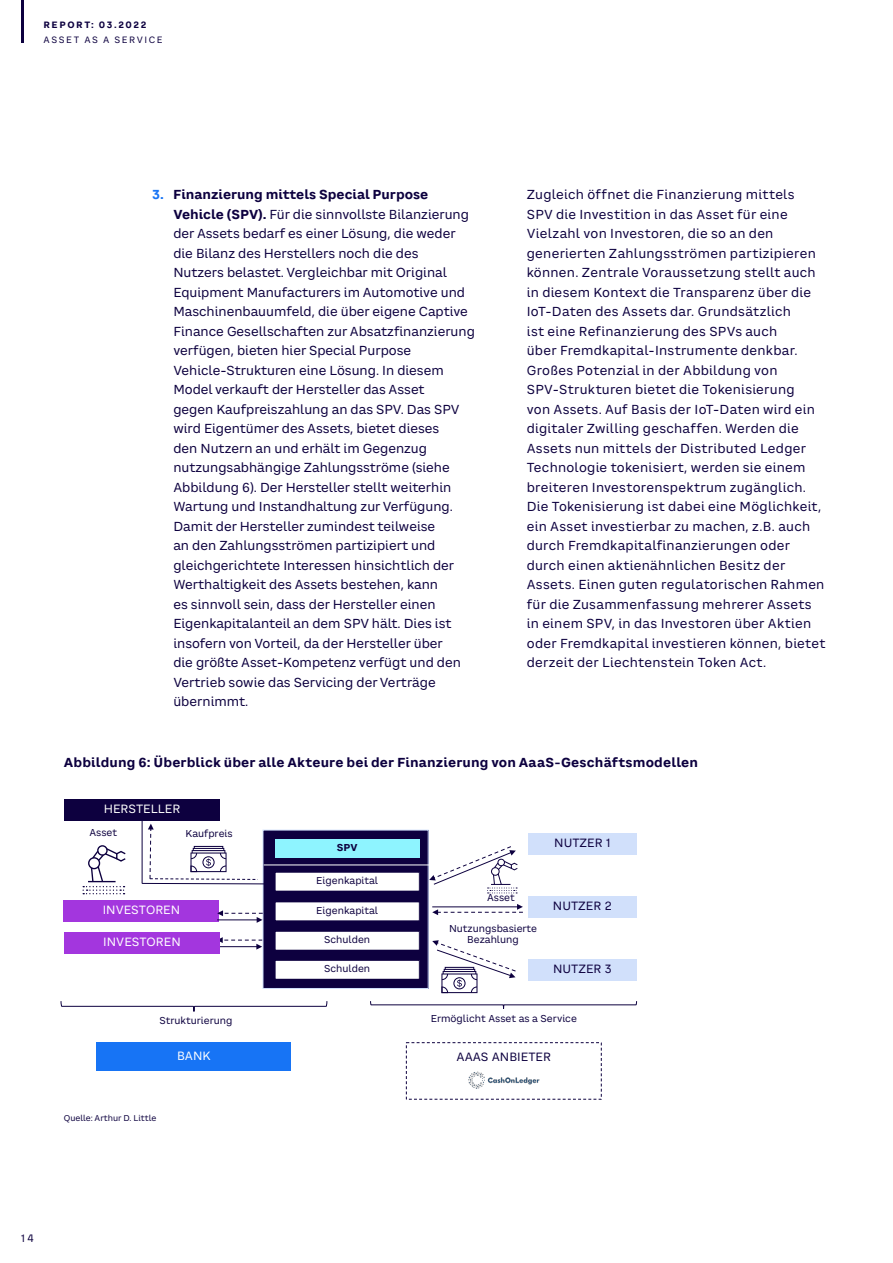
<style>
.page{position:relative;width:893px;height:1263px;background:#fff}
.page>*{position:absolute;margin:0;border:0;box-sizing:border-box;transform-origin:0 0}
.t1{font:700 19.5px "CA Saygon Text";color:#0d003f}
.t2{font:12.75px/19.5px "CA Saygon Text";color:#0d003f}
.t3{font:12.75px/19.5px "CA Saygon Text";letter-spacing:.02em;color:#0d003f}
.R9_IMAGE_TITLE_8_5_1{font:700 12.75px "CA Saygon Text";letter-spacing:.01em;color:#0d003f}
.t4{font:11.7px "CA Saygon Text";color:#fff}
.t5{font:11.7px "CA Saygon Text";color:#0d003f}
.t6{font:10.5px "CA Saygon Text";color:#0d003f}
.t7{font:9.75px/11.7px "CA Saygon Text";color:#0d003f;text-align:center}
.t8{font:700 9.75px "CA Saygon Text";color:#0d003f}
.t9{font:9px "CA Saygon Text";letter-spacing:.175em;color:#0d003f}
.t10{font:700 9px "CA Saygon Text";letter-spacing:.17em;color:#0d003f}
.R14_GRAPH_IMAGE_SOUR{font:8.25px "CA Saygon Text";color:#0d003f}
.s1{font-weight:700;color:#1774f5}
.s2{font-weight:700}
</style>
<div class="page">
<div style="left:64px;top:799px;width:156px;height:22px;background:#0d003f"></div>
<div style="left:528px;top:834px;width:108px;height:21px;background:#d1e0fb"></div>
<div style="left:528px;top:897px;width:108px;height:21px;background:#d1e0fb"></div>
<div style="left:528px;top:960px;width:108px;height:21px;background:#d1e0fb"></div>
<svg style="left:432px;top:904px;width:91px;height:11px"></svg>
<svg style="left:220px;top:937px;width:42px;height:12px"></svg>
<div style="left:263px;top:830px;width:165px;height:158px;background:#0d003f"></div>
<div style="left:262px;top:830px;width:167px;height:159px;border:1px solid #d1e0fb"></div>
<div style="left:275px;top:839px;width:144px;height:19px;background:#8ef4ff"></div>
<div style="left:275px;top:872px;width:144px;height:19px;background:#fff"></div>
<div style="left:275px;top:902px;width:144px;height:19px;background:#fff"></div>
<div style="left:275px;top:901px;width:145px;height:20px;border:1px solid #0d003f"></div>
<div style="left:275px;top:931px;width:144px;height:19px;background:#fff"></div>
<div style="left:275px;top:931px;width:145px;height:19px;border:1px solid #0d003f"></div>
<div style="left:275px;top:960px;width:144px;height:19px;background:#fff"></div>
<div style="left:275px;top:960px;width:145px;height:20px;border:1px solid #0d003f"></div>
<hr style="left:264px;top:864px;width:165px;height:1px;background:#fff">
<hr style="left:142px;top:821px;width:1px;height:62px;background:#0d003f">
<div style="left:64px;top:932px;width:156px;height:21px;background:#a336de"></div>
<div style="left:64px;top:901px;width:155px;height:21px;background:#a336de"></div>
<svg style="left:217px;top:910px;width:46px;height:13px"></svg>
<svg style="left:370px;top:1001px;width:267px;height:8px"></svg>
<svg style="left:60px;top:1001px;width:268px;height:11px"></svg>
<div style="left:96px;top:1043px;width:195px;height:28px;background:#1774f5"></div>
<img style="left:468px;top:1071px;width:72px;height:18px">
<svg style="left:141px;top:824px;width:131px;height:63px"></svg>
<svg style="left:432px;top:940px;width:84px;height:53px"></svg>
<div style="left:97px;top:845px;width:11px;height:11px;border:1px solid #0d003f;border-radius:50%"></div>
<svg style="left:83px;top:847px;width:43px;height:47px"></svg>
<svg style="left:429px;top:846px;width:89px;height:47px"></svg>
<hr style="left:21px;top:0;width:2px;height:43px;background:#0d003f">
<p class="t10" style="left:44px;top:18px;width:104px">REPORT: 03.2022</p>
<p class="t9" style="left:44px;top:33px;width:121px">ASSET AS A SERVICE</p>
<p class="t2" style="left:173px;top:185px;width:303px;text-indent:-21px"><span class="s1">3.</span> <span class="s2">Finanzierung mittels Special Purpose Vehicle (SPV).</span> Für die sinnvollste Bilanzierung der Assets bedarf es einer Lösung, die weder die Bilanz des Herstellers noch die des<br>Nutzers belastet. Vergleichbar mit Original Equipment Manufacturers im Automotive und Maschinenbauumfeld, die über eigene Captive Finance Gesellschaften zur Absatzfinanzierung verfügen, bieten hier Special Purpose Vehicle-Strukturen eine Lösung. In diesem Model verkauft der Hersteller das Asset<br>gegen Kaufpreiszahlung an das SPV. Das SPV wird Eigentümer des Assets, bietet dieses<br>den Nutzern an und erhält im Gegenzug nutzungsabhängige Zahlungsströme (siehe Abbildung 6). Der Hersteller stellt weiterhin Wartung und Instandhaltung zur Verfügung.<br>Damit der Hersteller zumindest teilweise<br>an den Zahlungsströmen partizipiert und gleichgerichtete Interessen hinsichtlich der Werthaltigkeit des Assets bestehen, kann<br>es sinnvoll sein, dass der Hersteller einen Eigenkapitalanteil an dem SPV hält. Dies ist insofern von Vorteil, da der Hersteller über<br>die größte Asset-Kompetenz verfügt und den Vertrieb sowie das Servicing der Verträge übernimmt.</p>
<p class="t3" style="left:527px;top:185px;width:300px">Zugleich öffnet die Finanzierung mittels<br>SPV die Investition in das Asset für eine Vielzahl von Investoren, die so an den generierten Zahlungsströmen partizipieren können. Zentrale Voraussetzung stellt auch in diesem Kontext die Transparenz über die IoT-Daten des Assets dar. Grundsätzlich<br>ist eine Refinanzierung des SPVs auch<br>über Fremdkapital-Instrumente denkbar.<br>Großes Potenzial in der Abbildung von SPV-Strukturen bietet die Tokenisierung<br>von Assets. Auf Basis der IoT-Daten wird ein digitaler Zwilling geschaffen. Werden die Assets nun mittels der Distributed Ledger Technologie tokenisiert, werden sie einem breiteren Investorenspektrum zugänglich.<br>Die Tokenisierung ist dabei eine Möglichkeit, ein Asset investierbar zu machen, z.B. auch durch Fremdkapitalfinanzierungen oder durch einen aktienähnlichen Besitz der Assets. Einen guten regulatorischen Rahmen für die Zusammenfassung mehrerer Assets in einem SPV, in das Investoren über Aktien oder Fremdkapital investieren können, bietet derzeit der Liechtenstein Token Act.</p>
<p class="t1" style="left:64px;top:737px;width:646px">Abbildung 6: Überblick über alle Akteure bei der Finanzierung</p>
<p class="R9_IMAGE_TITLE_8_5_1" style="left:64px;top:752px;width:636px">Abbildung 6: Überblick über alle Akteure bei der Finanzierung von AaaS-Geschäftsmodellen</p>
<p class="t4" style="left:104px;top:801px;width:78px">HERSTELLER</p>
<p class="t7" style="left:89px;top:827px;width:29px">Asset</p>
<p class="t7" style="left:186px;top:827px;width:49px">Kaufpreis</p>
<p class="t4" style="left:103px;top:902px;width:79px">INVESTOREN</p>
<p class="t4" style="left:103px;top:933px;width:79px">INVESTOREN</p>
<p class="t8" style="left:337px;top:840px;width:22px">SPV</p>
<p class="t7" style="left:316px;top:875px;width:63px">Eigenkapital</p>
<p class="t7" style="left:316px;top:904px;width:63px">Eigenkapital</p>
<p class="t7" style="left:324px;top:934px;width:48px">Schulden</p>
<p class="t7" style="left:324px;top:963px;width:48px">Schulden</p>
<p class="t5" style="left:554px;top:835px;width:58px">NUTZER 1</p>
<p class="t7" style="left:487px;top:892px;width:29px">Asset</p>
<p class="t7" style="left:449px;top:922px;width:90px">Nutzungsbasierte<br>Bezahlung</p>
<p class="t5" style="left:553px;top:898px;width:60px">NUTZER 2</p>
<p class="t5" style="left:553px;top:961px;width:60px">NUTZER 3</p>
<p class="t7" style="left:159px;top:1014px;width:74px">Strukturierung</p>
<p class="t7" style="left:431px;top:1013px;width:148px">Ermöglicht Asset as a Service</p>
<p class="t4" style="left:177px;top:1047px;width:35px">BANK</p>
<p class="t5" style="left:456px;top:1048px;width:96px">AAAS ANBIETER</p>
<p class="R14_GRAPH_IMAGE_SOUR" style="left:64px;top:1112px;width:94px">Quelle: Arthur D. Little</p>
<p class="t6" style="left:21px;top:1230px;width:14px">14</p>
</div>
